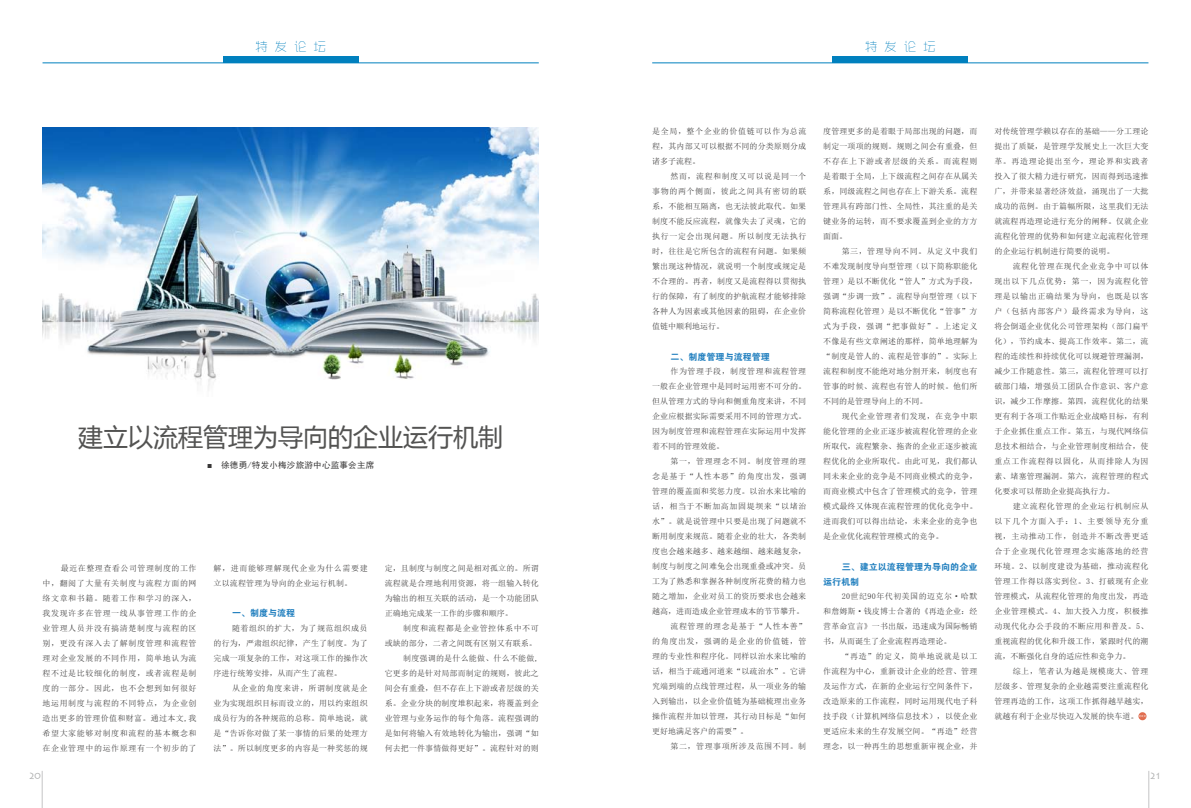
<style>
.page{position:relative;width:1191px;height:808px;background:#fff}
.page>*{position:absolute;margin:0;border:0;box-sizing:border-box;transform-origin:0 0}
.t1{font:25px "Microsoft Ya Hei";color:#535352}
.t2{font:300 expanded 12px "RTWS Yue Go Trial";letter-spacing:.615em;color:#0080be}
.t3{font:9px/15px "FZDHTJW GB1 0";color:#2280bf}
.t4{font:9px "Lithos Pro";color:#afb0b0}
.t5{font:8.5px "Sim Hei";letter-spacing:.03em;color:#383737}
.t6{font:8px/15px "Sim Sun";letter-spacing:.015em;color:#383737;text-align:justify}
.t7{font:8px "Sim Sun";letter-spacing:.075em;color:#383737}
.t8{font:8px "Sim Sun";letter-spacing:.065em;color:#383737}
.t9{font:8px/15px "Sim Sun";letter-spacing:.045em;color:#383737}
.s1{font-family:"Microsoft Ya Hei"}
</style>
<div class="page">
<hr style="left:42px;top:771px;width:1px;height:37px;background:#c4c4c5">
<hr style="left:43px;top:63px;width:496px;height:1px;background:#0080be">
<div style="left:223px;top:57px;width:135px;height:6px;background:#0080be"></div>
<hr style="left:1148px;top:771px;width:1px;height:37px;background:#c4c4c5">
<hr style="left:652px;top:63px;width:496px;height:1px;background:#0080be">
<div style="left:832px;top:57px;width:136px;height:6px;background:#0080be"></div>
<div style="left:1138px;top:712px;width:8px;height:8px;background:#e16e50;border-radius:50%"></div>
<svg style="left:1138px;top:715px;width:7px;height:2px"></svg>
<img style="left:43px;top:127px;width:496px;height:263px">
<h2 class="t2" style="left:256px;top:41px;width:72px">特发论坛</h2>
<h2 class="t2" style="left:865px;top:41px;width:72px">特发论坛</h2>
<h1 class="t1" style="left:78px;top:420px;width:426px">建立以流程管理为导向的企业运行机制</h1>
<p class="t5" style="left:207px;top:461px;width:169px"><span class="s1">■</span> 徐德勇/特发小梅沙旅游中心监事会主席</p>
<p class="t6" style="left:43px;top:560px;width:156px;text-indent:18px">最近在整理查看公司管理制度的工作中，翻阅了大量有关制度与流程方面的网络文章和书籍。随着工作和学习的深入，我发现许多在管理一线从事管理工作的企业管理人员并没有搞清楚制度与流程的区别，更没有深入去了解制度管理和流程管理对企业发展的不同作用，简单地认为流程不过是比较细化的制度，或者流程是制度的一部分。因此，也不会想到如何很好地运用制度与流程的不同特点，为企业创造出更多的管理价值和财富。通过本文,我希望大家能够对制度和流程的基本概念和在企业管理中的运作原理有一个初步的了</p>
<p class="t9" style="left:214px;top:560px;width:156px">解，进而能够理解现代企业为什么需要建立以流程管理为导向的企业运行机制。</p>
<p class="t3" style="left:232px;top:606px;width:64px">一、制度与流程</p>
<p class="t6" style="left:214px;top:620px;width:156px;text-indent:18px">随着组织的扩大，为了规范组织成员的行为，严肃组织纪律，产生了制度。为了完成一项复杂的工作，对这项工作的操作次序进行统筹安排，从而产生了流程。</p>
<p class="t6" style="left:214px;top:680px;width:156px;text-indent:18px">从企业的角度来讲，所谓制度就是企业为实现组织目标而设立的，用以约束组织成员行为的各种规范的总称。简单地说，就是“告诉你对做了某一事情的后果的处理方法”。所以制度更多的内容是一种奖惩的规</p>
<p class="t6" style="left:385px;top:560px;width:156px">定，且制度与制度之间是相对孤立的。所谓流程就是合理地利用资源，将一组输入转化为输出的相互关联的活动，是一个功能团队正确地完成某一工作的步骤和顺序。</p>
<p class="t6" style="left:385px;top:620px;width:156px;text-align:right">制度和流程都是企业管控体系中不可<br>或缺的部分，二者之间既有区别又有联系。制度强调的是什么能做、什么不能做,<br>它更多的是针对局部而制定的规则，彼此之间会有重叠，但不存在上下游或者层级的关系。企业分块的制度堆积起来，将覆盖到企业管理与业务运作的每个角落。流程强调的是如何将输入有效地转化为输出，强调“如何去把一件事情做得更好”。流程针对的则</p>
<p class="t6" style="left:652px;top:124px;width:156px">是全局，整个企业的价值链可以作为总流程，其内部又可以根据不同的分类原则分成诸多子流程。</p>
<p class="t6" style="left:652px;top:169px;width:156px;text-indent:18px">然而，流程和制度又可以说是同一个事物的两个侧面，彼此之间具有密切的联系，不能相互隔离，也无法彼此取代。如果制度不能反应流程，就像失去了灵魂，它的执行一定会出现问题。所以制度无法执行时，往往是它所包含的流程有问题。如果频繁出现这种情况，就说明一个制度或规定是不合理的。再者，制度又是流程得以贯彻执行的保障，有了制度的护航流程才能够排除各种人为因素或其他因素的阻碍，在企业价值链中顺利地运行。</p>
<p class="t3" style="left:670px;top:350px;width:100px">二、制度管理与流程管理</p>
<p class="t6" style="left:652px;top:364px;width:156px;text-indent:18px">作为管理手段，制度管理和流程管理一般在企业管理中是同时运用密不可分的。但从管理方式的导向和侧重角度来讲，不同企业应根据实际需要采用不同的管理方式。因为制度管理和流程管理在实际运用中发挥着不同的管理效能。</p>
<p class="t8" style="left:670px;top:457px;width:137px">第一，管理理念不同。制度管理的理</p>
<p class="t7" style="left:652px;top:472px;width:156px">念是基于“人性本恶”的角度出发，强调</p>
<p class="t6" style="left:652px;top:484px;width:156px">管理的覆盖面和奖惩力度。以治水来比喻的</p>
<p class="t7" style="left:652px;top:502px;width:156px">话，相当于不断加高加固堤坝来“以堵治</p>
<p class="t6" style="left:652px;top:514px;width:156px">水”。就是说管理中只要是出现了问题就不</p>
<p class="t6" style="left:652px;top:529px;width:156px">断用制度来规范。随着企业的壮大，各类制</p>
<p class="t6" style="left:652px;top:544px;width:156px">度也会越来越多、越来越细、越来越复杂，</p>
<p class="t6" style="left:652px;top:559px;width:156px">制度与制度之间难免会出现重叠或冲突。员</p>
<p class="t6" style="left:652px;top:574px;width:156px">工为了熟悉和掌握各种制度所花费的精力也</p>
<p class="t6" style="left:652px;top:589px;width:156px">随之增加，企业对员工的资历要求也会越来</p>
<p class="t6" style="left:652px;top:604px;width:153px">越高，进而造成企业管理成本的节节攀升。</p>
<p class="t8" style="left:670px;top:622px;width:137px">流程管理的理念是基于“人性本善”</p>
<p class="t7" style="left:652px;top:637px;width:156px">的角度出发，强调的是企业的价值链，管</p>
<p class="t6" style="left:652px;top:649px;width:156px">理的专业性和程序化。同样以治水来比喻的</p>
<p class="t6" style="left:652px;top:664px;width:156px">话，相当于疏通河道来“以疏治水”。它讲</p>
<p class="t6" style="left:652px;top:679px;width:156px">究端到端的点线管理过程，从一项业务的输</p>
<p class="t6" style="left:652px;top:694px;width:156px">入到输出，以企业价值链为基础梳理出业务</p>
<p class="t6" style="left:652px;top:709px;width:156px">操作流程并加以管理，其行动目标是“如何</p>
<p class="t6" style="left:652px;top:724px;width:97px">更好地满足客户的需要”。</p>
<p class="t8" style="left:670px;top:742px;width:137px">第二，管理事项所涉及范围不同。制</p>
<p class="t6" style="left:823px;top:124px;width:156px">度管理更多的是着眼于局部出现的问题，而制定一项项的规则。规则之间会有重叠，但不存在上下游或者层级的关系。而流程则是着眼于全局，上下级流程之间存在从属关系，同级流程之间也存在上下游关系。流程管理具有跨部门性、全局性，其注重的是关键业务的运转，而不要求覆盖到企业的方方面面。</p>
<p class="t6" style="left:823px;top:244px;width:156px;text-indent:18px">第三，管理导向不同。从定义中我们不难发现制度导向型管理（以下简称职能化管理）是以不断优化“管人”方式为手段，强调“步调一致”。流程导向型管理（以下简称流程化管理）是以不断优化“管事”方式为手段，强调“把事做好”。上述定义不像是有些文章阐述的那样，简单地理解为“制度是管人的、流程是管事的”。实际上流程和制度不能绝对地分割开来，制度也有管事的时候、流程也有管人的时候。他们所不同的是管理导向上的不同。</p>
<p class="t6" style="left:823px;top:409px;width:156px;text-indent:18px">现代企业管理者们发现，在竞争中职能化管理的企业正逐步被流程化管理的企业所取代，流程繁杂、拖沓的企业正逐步被流程优化的企业所取代。由此可见，我们都认同未来企业的竞争是不同商业模式的竞争，而商业模式中包含了管理模式的竞争，管理模式最终又体现在流程管理的优化竞争中。进而我们可以得出结论，未来企业的竞争也是企业优化流程管理模式的竞争。</p>
<p class="t3" style="left:823px;top:560px;width:156px;text-indent:18px">三、建立以流程管理为导向的企业运行机制</p>
<p class="t6" style="left:823px;top:589px;width:156px;text-indent:18px">20世纪90年代初美国的迈克尔·哈默和詹姆斯·钱皮博士合著的《再造企业：经营革命宣言》一书出版，迅速成为国际畅销书，从而诞生了企业流程再造理论。</p>
<p class="t6" style="left:823px;top:649px;width:156px;text-indent:18px">“再造”的定义，简单地说就是以工作流程为中心，重新设计企业的经营、管理及运作方式，在新的企业运行空间条件下，改造原来的工作流程，同时运用现代电子科技手段（计算机网络信息技术），以使企业更适应未来的生存发展空间。“再造”经营理念，以一种再生的思想重新审视企业，并</p>
<p class="t6" style="left:994px;top:124px;width:156px">对传统管理学赖以存在的基础——分工理论提出了质疑，是管理学发展史上一次巨大变革。再造理论提出至今，理论界和实践者投入了很大精力进行研究，因而得到迅速推广，并带来显著经济效益，涌现出了一大批成功的范例。由于篇幅所限，这里我们无法就流程再造理论进行充分的阐释。仅就企业流程化管理的优势和如何建立起流程化管理的企业运行机制进行简要的说明。</p>
<p class="t6" style="left:994px;top:259px;width:156px;text-indent:18px">流程化管理在现代企业竞争中可以体现出以下几点优势：第一，因为流程化管理是以输出正确结果为导向，也既是以客户（包括内部客户）最终需求为导向，这将会倒逼企业优化公司管理架构（部门扁平化），节约成本、提高工作效率。第二，流程的连续性和持续优化可以规避管理漏洞，减少工作随意性。第三，流程化管理可以打破部门墙，增强员工团队合作意识、客户意识，减少工作摩擦。第四，流程优化的结果更有利于各项工作贴近企业战略目标，有利于企业抓住重点工作。第五，与现代网络信息技术相结合，与企业管理制度相结合，使重点工作流程得以固化，从而排除人为因素、堵塞管理漏洞。第六，流程管理的程式化要求可以帮助企业提高执行力。</p>
<p class="t6" style="left:994px;top:499px;width:156px;text-indent:18px">建立流程化管理的企业运行机制应从以下几个方面入手：1、主要领导充分重视，主动推动工作，创造并不断改善更适合于企业现代化管理理念实施落地的经营环境。2、以制度建设为基础，推动流程化管理工作得以落实到位。3、打破现有企业管理模式，从流程化管理的角度出发，再造企业管理模式。4、加大投入力度，积极推动现代化办公手段的不断应用和普及。5、重视流程的优化和升级工作，紧跟时代的潮流，不断强化自身的适应性和竞争力。</p>
<p class="t6" style="left:994px;top:664px;width:156px;text-indent:18px">综上，笔者认为越是规模庞大、管理层级多、管理复杂的企业越需要注重流程化管理再造的工作，这项工作抓得越早越实，就越有利于企业尽快迈入发展的快车道。</p>
<p class="t4" style="left:29px;top:770px;width:14px">20</p>
<p class="t4" style="left:1150px;top:770px;width:13px">21</p>
</div>
